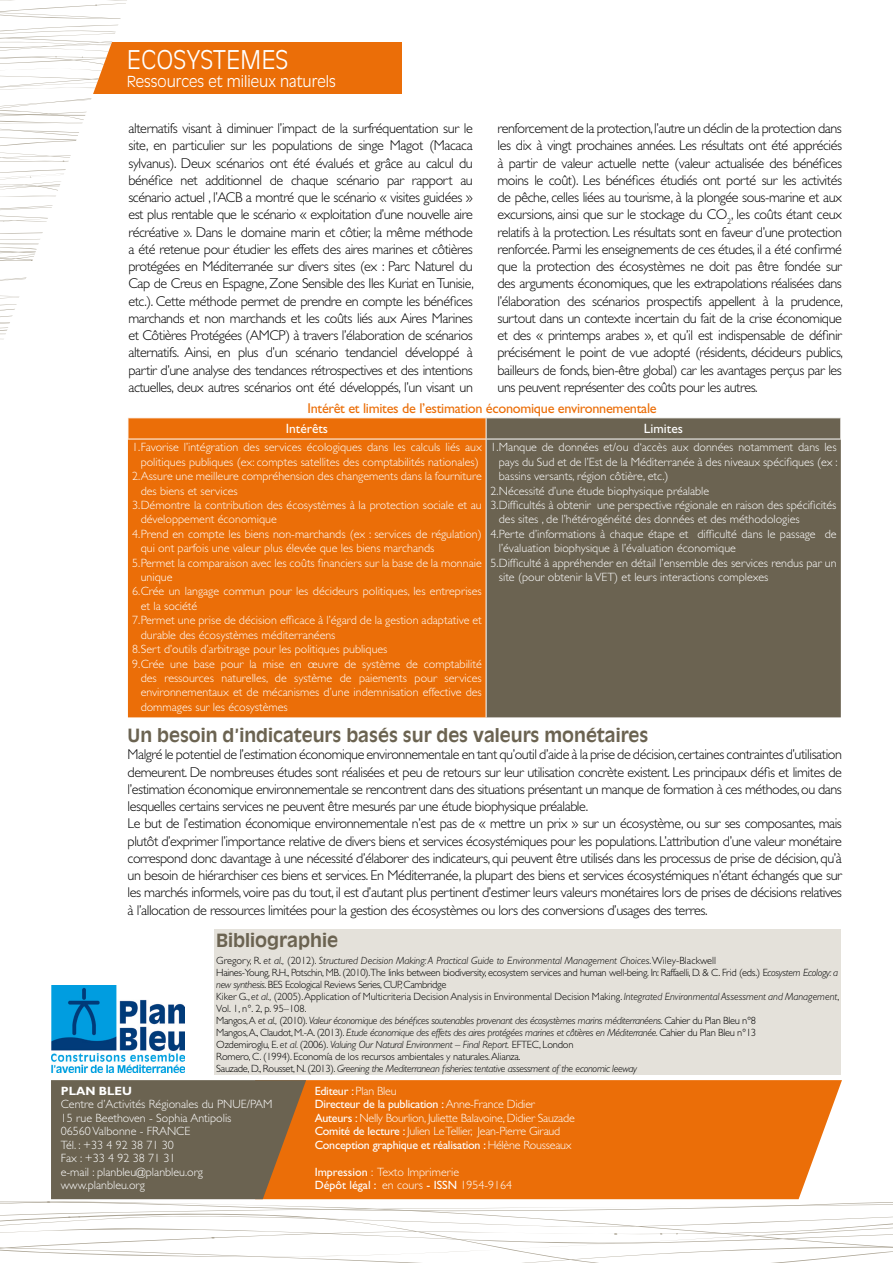
<style>
.page{position:relative;width:893px;height:1263px;background:#fff}
.page>*{position:absolute;margin:0;border:0;box-sizing:border-box;transform-origin:0 0}
.t1{font:300 25.5px "Antique Olive Std";color:#fff}
.t2{font:700 18px "Antique Olive Std";color:#6b6351}
.t3{font:300 15px "Antique Olive Std";color:#fff}
.t4{font:300 14.25px/17.2px "Gill Sans Std";letter-spacing:-.03em;color:#000;text-align:justify}
.t5{font:14.25px "Gill Sans Std";letter-spacing:-.02em;color:#eb6e08}
.t6{font:13.5px "Gill Sans Std";color:#fff}
.t7{font:300 12px/13.5px "Gill Sans Std";color:#fff}
.t8{font:300 12px/13.5px "Gill Sans Std";letter-spacing:-.02em;color:#fff}
.t9{font:700 12px "Gill Sans Std";color:#fff}
.t10{font:300 10.5px/12px "Gill Sans Std";letter-spacing:-.02em;color:#000}
.s1{font-style:italic}
.s2{font-weight:400}
</style>
<div class="page">
<div style="left:61px;top:43px;width:340px;height:51px;background:#eb6e08"></div>
<svg style="left:0;top:1201px;width:893px;height:62px"></svg>
<div style="left:306px;top:1080px;width:536px;height:119px;background:#eb6e08"></div>
<svg style="left:46px;top:1080px;width:260px;height:123px;background:#7c6b53"></svg>
<div style="left:214px;top:929px;width:626px;height:146px;background:#e4e1da"></div>
<svg style="left:0;top:0;width:127px;height:340px"></svg>
<img style="left:51px;top:985px;width:134px;height:88px">
<div style="left:128px;top:418px;width:358px;height:299px;background:#eb6e08"></div>
<div style="left:487px;top:418px;width:354px;height:299px;background:#6b6351"></div>
<svg style="left:128px;top:418px;width:1px;height:21px"></svg>
<svg style="left:486px;top:418px;width:1px;height:21px"></svg>
<svg style="left:840px;top:418px;width:1px;height:21px"></svg>
<hr style="left:486px;top:439px;width:355px;height:1px;background:#fff">
<hr style="left:128px;top:439px;width:358px;height:1px;background:#fff">
<h1 class="t1" style="left:127px;top:45px;width:163px">ECOSYSTEMES</h1>
<p class="t3" style="left:127px;top:73px;width:210px">Ressources et milieux naturels</p>
<p class="t4" style="left:128px;top:120px;width:347px">alternatifs visant à diminuer l’impact de la surfréquentation sur le site, en particulier sur les populations de singe Magot (Macaca sylvanus). Deux scénarios ont été évalués et grâce au calcul du bénéfice net additionnel de chaque scénario par rapport au scénario actuel , l’ACB a montré que le scénario « visites guidées » est plus rentable que le scénario « exploitation d’une nouvelle aire récréative ». Dans le domaine marin et côtier, la même méthode a été retenue pour étudier les effets des aires marines et côtières protégées en Méditerranée sur divers sites (ex : Parc Naturel du Cap de Creus en Espagne, Zone Sensible des Iles Kuriat en Tunisie, etc.). Cette méthode permet de prendre en compte les bénéfices marchands et non marchands et les coûts liés aux Aires Marines et Côtières Protégées (AMCP) à travers l’élaboration de scénarios alternatifs. Ainsi, en plus d’un scénario tendanciel développé à partir d’une analyse des tendances rétrospectives et des intentions actuelles, deux autres scénarios ont été développés, l’un visant un</p>
<p class="t4" style="left:497px;top:120px;width:347px">renforcement de la protection, l’autre un déclin de la protection dans les dix à vingt prochaines années. Les résultats ont été appréciés à partir de valeur actuelle nette (valeur actualisée des bénéfices moins le coût). Les bénéfices étudiés ont porté sur les activités de pêche, celles liées au tourisme, à la plongée sous-marine et aux excursions, ainsi que sur le stockage du CO<sub>2</sub>, les coûts étant ceux relatifs à la protection. Les résultats sont en faveur d’une protection renforcée. Parmi les enseignements de ces études, il a été confirmé que la protection des écosystèmes ne doit pas être fondée sur des arguments économiques, que les extrapolations réalisées dans l’élaboration des scénarios prospectifs appellent à la prudence, surtout dans un contexte incertain du fait de la crise économique et des « printemps arabes », et qu’il est indispensable de définir précisément le point de vue adopté (résidents, décideurs publics, bailleurs de fonds, bien-être global) car les avantages perçus par les uns peuvent représenter des coûts pour les autres.</p>
<p class="t6" style="left:286px;top:421px;width:44px">Intérêts</p>
<p class="t6" style="left:644px;top:421px;width:41px">Limites</p>
<p class="t7" style="left:132px;top:441px;width:351px">1.Favorise l’intégration des services écologiques dans les calculs liés aux</p>
<p class="t7" style="left:141px;top:455px;width:339px">politiques publiques (ex: comptes satellites des comptabilités nationales)</p>
<p class="t7" style="left:132px;top:470px;width:351px">2.Assure une meilleure compréhension des changements dans la fourniture</p>
<p class="t7" style="left:141px;top:484px;width:98px">des biens et services</p>
<p class="t7" style="left:132px;top:498px;width:351px">3.Démontre la contribution des écosystèmes à la protection sociale et au</p>
<p class="t7" style="left:141px;top:513px;width:138px">développement économique</p>
<p class="t7" style="left:132px;top:527px;width:351px">4.Prend en compte les biens non-marchands (ex : services de régulation)</p>
<p class="t7" style="left:141px;top:542px;width:295px">qui ont parfois une valeur plus élevée que les biens marchands</p>
<p class="t7" style="left:132px;top:556px;width:351px">5.Permet la comparaison avec les coûts financiers sur la base de la monnaie</p>
<p class="t7" style="left:141px;top:570px;width:33px">unique</p>
<p class="t7" style="left:132px;top:585px;width:351px">6.Crée un langage commun pour les décideurs politiques, les entreprises</p>
<p class="t7" style="left:141px;top:599px;width:58px">et la société</p>
<p class="t7" style="left:132px;top:614px;width:351px">7.Permet une prise de décision efficace à l’égard de la gestion adaptative et</p>
<p class="t7" style="left:141px;top:628px;width:196px">durable des écosystèmes méditerranéens</p>
<p class="t7" style="left:132px;top:642px;width:257px">8.Sert d’outils d’arbitrage pour les politiques publiques</p>
<p class="t7" style="left:132px;top:657px;width:351px">9.Crée une base pour la mise en œuvre de système de comptabilité</p>
<p class="t7" style="left:141px;top:671px;width:343px">des ressources naturelles, de système de paiements pour services</p>
<p class="t7" style="left:141px;top:686px;width:343px">environnementaux et de mécanismes d’une indemnisation effective des</p>
<p class="t7" style="left:141px;top:700px;width:149px">dommages sur les écosystèmes</p>
<p class="t5" style="left:307px;top:400px;width:351px">Intérêt et limites de l’estimation économique environnementale</p>
<p class="t7" style="left:490px;top:441px;width:348px">1.Manque de données et/ou d‘accès aux données notamment dans les</p>
<p class="t7" style="left:499px;top:455px;width:340px">pays du Sud et de l’Est de la Méditerranée à des niveaux spécifiques (ex :</p>
<p class="t7" style="left:499px;top:470px;width:171px">bassins versants, région côtière, etc.)</p>
<p class="t7" style="left:490px;top:484px;width:220px">2.Nécessité d’une étude biophysique préalable</p>
<p class="t7" style="left:490px;top:498px;width:348px">3.Difficultés à obtenir une perspective régionale en raison des spécificités</p>
<p class="t7" style="left:499px;top:513px;width:302px">des sites , de l’hétérogénéité des données et des méthodologies</p>
<p class="t7" style="left:490px;top:527px;width:348px">4.Perte d’informations à chaque étape et difficulté dans le passage de</p>
<p class="t7" style="left:499px;top:542px;width:239px">l’évaluation biophysique à l’évaluation économique</p>
<p class="t7" style="left:490px;top:556px;width:348px">5.Difficulté à appréhender en détail l’ensemble des services rendus par un</p>
<p class="t7" style="left:499px;top:570px;width:271px">site (pour obtenir la VET) et leurs interactions complexes</p>
<p class="t2" style="left:128px;top:724px;width:522px">Un besoin d’indicateurs basés sur des valeurs monétaires</p>
<p class="t4" style="left:128px;top:746px;width:716px;text-align:left">Malgré le potentiel de l’estimation économique environnementale en tant qu’outil d’aide à la prise de décision, certaines contraintes d’utilisation demeurent. De nombreuses études sont réalisées et peu de retours sur leur utilisation concrète existent. Les principaux défis et limites de l’estimation économique environnementale se rencontrent dans des situations présentant un manque de formation à ces méthodes, ou dans lesquelles certains services ne peuvent être mesurés par une étude biophysique préalable.<br>Le but de l’estimation économique environnementale n’est pas de « mettre un prix » sur un écosystème, ou sur ses composantes, mais plutôt d’exprimer l’importance relative de divers biens et services écosystémiques pour les populations. L’attribution d’une valeur monétaire correspond donc davantage à une nécessité d’élaborer des indicateurs, qui peuvent être utilisés dans les processus de prise de décision, qu’à un besoin de hiérarchiser ces biens et services. En Méditerranée, la plupart des biens et services écosystémiques n’étant échangés que sur les marchés informels, voire pas du tout, il est d’autant plus pertinent d’estimer leurs valeurs monétaires lors de prises de décisions relatives à l’allocation de ressources limitées pour la gestion des écosystèmes ou lors des conversions d’usages des terres.</p>
<p class="t2" style="left:216px;top:929px;width:124px">Bibliographie</p>
<p class="t10" style="left:216px;top:954px;width:624px">Gregory, R. <span class="s1">et al.,</span> (2012). <span class="s1">Structured Decision Making: A Practical Guide to Environmental Management Choices</span>. Wiley-Blackwell<br>Haines-Young, R.H., Potschin, MB. (2010).The links between biodiversity, ecosystem services and human well-being. In: Raffaelli, D. &amp; C. Frid (eds.) E<span class="s1">cosystem Ecology: a new synthesis</span>. BES Ecological Reviews Series, CUP, Cambridge<br>Kiker G., <span class="s1">et al.,</span> (2005). Application of Multicriteria Decision Analysis in Environmental Decision Making. <span class="s1">Integrated Environmental Assessment and Management</span>, Vol. 1, n°. 2, p. 95–108.<br>Mangos, A <span class="s1">et al.,</span> (2010). <span class="s1">Valeur économique des bénéfices soutenables provenant des écosystèmes marins méditerranéens.</span> Cahier du Plan Bleu n°8<br>Mangos, A., Claudot, M.-A. (2013). <span class="s1">Etude économique des effets des aires protégées marines et côtières en Méditerranée.</span> Cahier du Plan Bleu n°13<br>Ozdemiroglu, E. <span class="s1">et al.</span> (2006). <span class="s1">Valuing Our Natural Environment – Final Report.</span> EFTEC, London<br>Romero, C. (1994). Economía de los recursos ambientales y naturales. Alianza.<br>Sauzade, D., Rousset, N. (2013). <span class="s1">Greening the Mediterranean fisheries: tentative assessment of the economic leeway</span></p>
<p class="t9" style="left:61px;top:1083px;width:73px">PLAN BLEU</p>
<p class="t7" style="left:61px;top:1097px;width:213px">Centre d’Activités Régionales du PNUE/PAM<br>15 rue Beethoven - Sophia Antipolis<br>06560 Valbonne - FRANCE<br>Tél. : +33 4 92 38 71 30<br>Fax : +33 4 92 38 71 31<br>e-mail : planbleu@planbleu.org www.planbleu.org</p>
<p class="t8" style="left:315px;top:1084px;width:262px"><span class="s2">Editeur :</span> Plan Bleu<br><span class="s2">Directeur de la publication :</span> Anne-France Didier <span class="s2">Auteurs :</span> Nelly Bourlion, Juliette Balavoine, Didier Sauzade <span class="s2">Comité de lecture :</span> Julien Le Tellier, Jean-Pierre Giraud <span class="s2">Conception graphique et réalisation :</span> Hélène Rousseaux</p>
<p class="t7" style="left:315px;top:1165px;width:199px"><span class="s2">Impression</span> : Texto Imprimerie<br><span class="s2">Dépôt légal :</span> en cours <span class="s2">- ISSN</span> 1954-9164</p>
</div>
